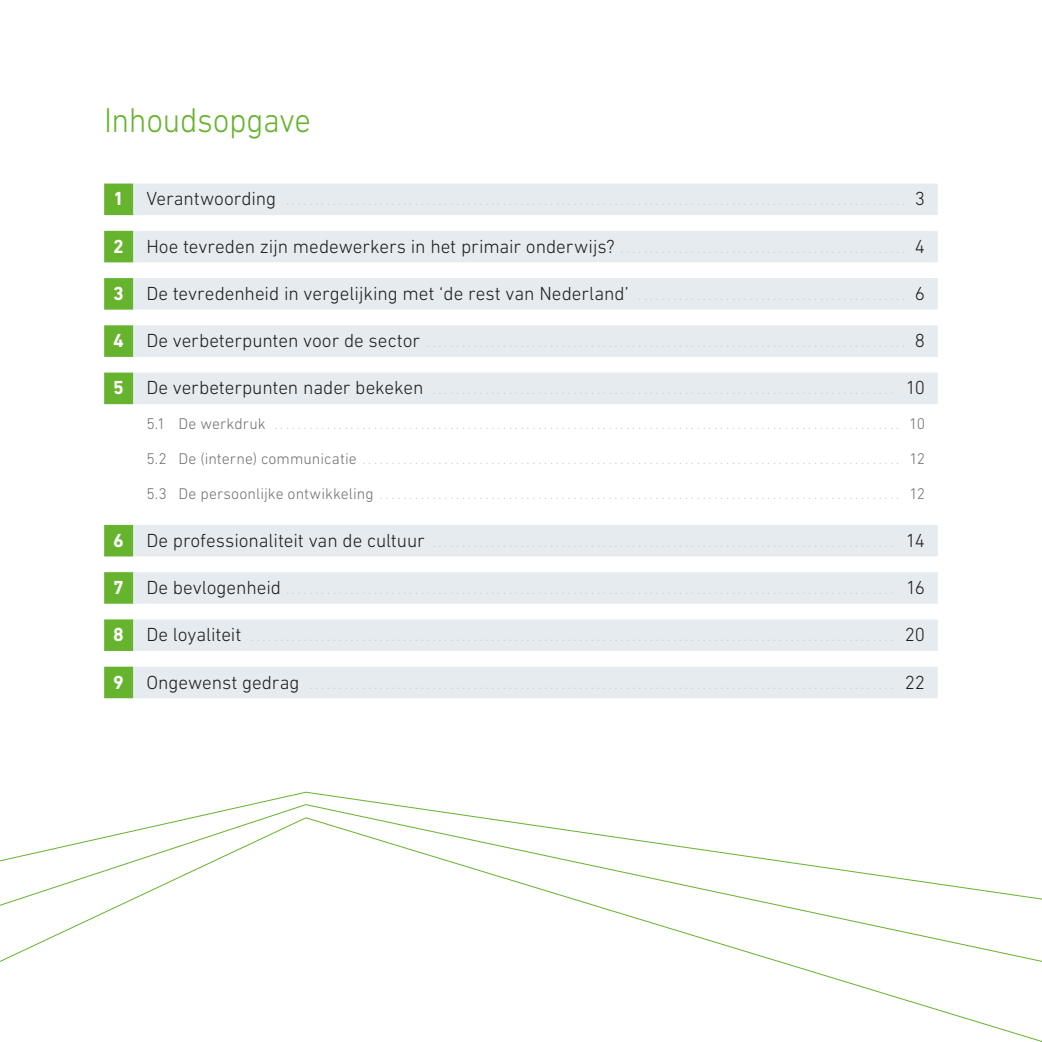
<style>
.page{position:relative;width:1042px;height:1042px;background:#fff}
.page>*{position:absolute;margin:0;border:0;box-sizing:border-box;transform-origin:0 0}
.t1{font:300 35px "DIN Next LT Pro";letter-spacing:-.01em;color:#66b32e;scale:.94 1}
.t2{font:300 19.25px "DIN Next LT Pro";color:#1d1d1b}
.t3{font:300 14px "DIN Next LT Pro";color:#c7c7c6}
.s1{font-weight:700;font-size:19.25px;color:#fff}
.s2{font-size:19.25px;color:#1d1d1b}
.s3{font-weight:700;color:#fff}
.s4{font-size:14px;color:#c7c7c6}
.s5{font-size:15.75px;color:#70706f}
</style>
<div class="page">
<div style="left:104px;top:184px;width:834px;height:31px;background:#e6ebf0"></div>
<div style="left:104px;top:184px;width:29px;height:31px;background:#66b32e"></div>
<div style="left:104px;top:231px;width:834px;height:31px;background:#e6ebf0"></div>
<div style="left:104px;top:231px;width:29px;height:31px;background:#66b32e"></div>
<div style="left:104px;top:278px;width:834px;height:32px;background:#e6ebf0"></div>
<div style="left:104px;top:278px;width:29px;height:32px;background:#66b32e"></div>
<div style="left:104px;top:325px;width:834px;height:32px;background:#e6ebf0"></div>
<div style="left:104px;top:325px;width:29px;height:32px;background:#66b32e"></div>
<div style="left:104px;top:373px;width:834px;height:31px;background:#e6ebf0"></div>
<div style="left:104px;top:373px;width:29px;height:31px;background:#66b32e"></div>
<div style="left:104px;top:525px;width:834px;height:31px;background:#e6ebf0"></div>
<div style="left:104px;top:525px;width:29px;height:31px;background:#66b32e"></div>
<div style="left:104px;top:572px;width:834px;height:32px;background:#e6ebf0"></div>
<div style="left:104px;top:572px;width:29px;height:32px;background:#66b32e"></div>
<div style="left:104px;top:619px;width:834px;height:32px;background:#e6ebf0"></div>
<div style="left:104px;top:619px;width:29px;height:32px;background:#66b32e"></div>
<div style="left:104px;top:667px;width:834px;height:31px;background:#e6ebf0"></div>
<div style="left:104px;top:667px;width:29px;height:31px;background:#66b32e"></div>
<svg style="left:0;top:817px;width:1042px;height:225px"></svg>
<h1 class="t1" style="left:104px;top:100px;width:221px">Inhoudsopgave</h1>
<p class="t3" style="left:113px;top:193px;width:813px"><span class="s1">1</span> <span class="s2">Verantwoording</span> .......................................................................................................... <span class="s2">3</span></p>
<h2 class="t2" style="left:113px;top:235px;width:813px"><span class="s3">2</span> Hoe tevreden zijn medewerkers in het primair onderwijs? <span class="s4">.................................................</span> 4</h2>
<h2 class="t2" style="left:113px;top:282px;width:813px"><span class="s3">3</span> De tevredenheid in vergelijking met ‘de rest van Nederland’ <span class="s4">..............................................</span> 6</h2>
<p class="t3" style="left:113px;top:334px;width:813px"><span class="s1">4</span> <span class="s2">De verbeterpunten voor de sector</span> .................................................................................. <span class="s2">8</span></p>
<p class="t3" style="left:113px;top:382px;width:813px"><span class="s1">5</span> <span class="s2">De verbeterpunten nader bekeken</span> ............................................................................... <span class="s2">10</span></p>
<p class="t3" style="left:146px;top:417px;width:780px"><span class="s5">5.1 De werkdruk</span> ........................................................................................................... <span class="s5">10</span></p>
<p class="t3" style="left:146px;top:452px;width:780px"><span class="s5">5.2 De (interne) communicatie</span> ............................................................................................ <span class="s5">12</span></p>
<p class="t3" style="left:146px;top:487px;width:780px"><span class="s5">5.3 De persoonlijke ontwikkeling</span> ......................................................................................... <span class="s5">12</span></p>
<p class="t3" style="left:113px;top:534px;width:813px"><span class="s1">6</span> <span class="s2">De professionaliteit van de cultuur</span> ............................................................................... <span class="s2">14</span></p>
<p class="t3" style="left:113px;top:581px;width:813px"><span class="s1">7</span> <span class="s2">De bevlogenheid</span> ........................................................................................................ <span class="s2">16</span></p>
<p class="t3" style="left:113px;top:628px;width:813px"><span class="s1">8</span> <span class="s2">De loyaliteit</span> .............................................................................................................. <span class="s2">20</span></p>
<p class="t3" style="left:113px;top:676px;width:813px"><span class="s1">9</span> <span class="s2">Ongewenst gedrag</span> .................................................................................................... <span class="s2">22</span></p>
</div>
